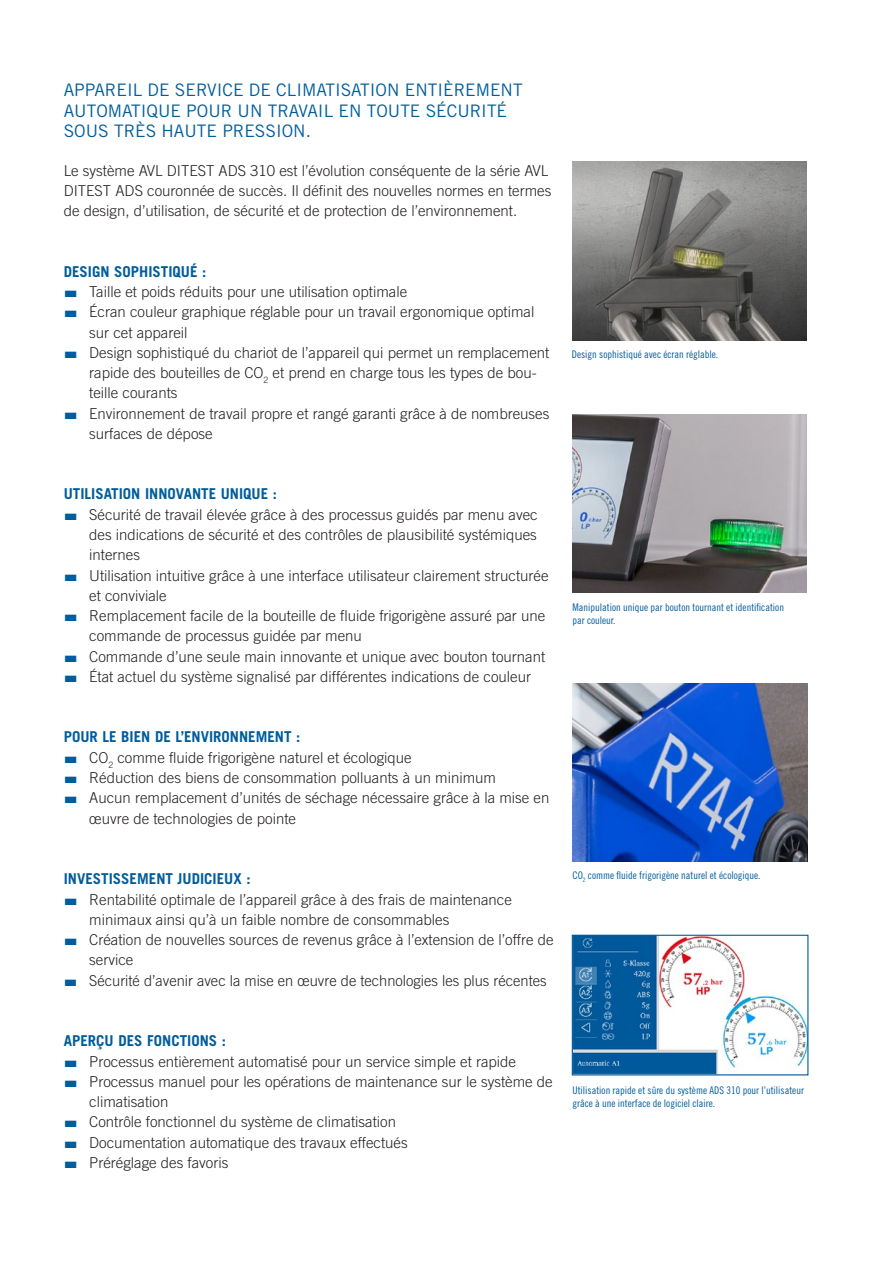
<style>
.page{position:relative;width:893px;height:1263px;background:#fff}
.page>*{position:absolute;margin:0;border:0;box-sizing:border-box;transform-origin:0 0}
.t1{font:17.25px/20.2px "Trade Gothic LT Std";color:#005d9c}
.t2{font:300 15px/20.2px "Trade Gothic LT Std";color:#231f20}
.t3{font:700 15px "Trade Gothic LT Std";color:#005d9c}
.t4{font:10.5px/12.8px "Trade Gothic LT Std Cn 18";color:#005d9c}
.s1{color:#005d9c}
</style>
<div class="page">
<img style="left:574px;top:937px;width:232px;height:136px">
<div style="left:572px;top:935px;width:236px;height:140px;border:1px solid #005d9c"></div>
<img style="left:572px;top:414px;width:234px;height:179px">
<img style="left:572px;top:161px;width:234px;height:179px">
<img style="left:572px;top:683px;width:236px;height:179px">
<p class="t1" style="left:64px;top:80px;width:460px">APPAREIL DE SERVICE DE CLIMATISATION ENTIÈREMENT<br>AUTOMATIQUE POUR UN TRAVAIL EN TOUTE SÉCURITÉ<br>SOUS TRÈS HAUTE PRESSION.</p>
<p class="t2" style="left:64px;top:160px;width:489px">Le système AVL DITEST ADS 310 est l’évolution conséquente de la série AVL<br>DITEST ADS couronnée de succès. Il définit des nouvelles normes en termes de design, d’utilisation, de sécurité et de protection de l’environnement.</p>
<p class="t3" style="left:64px;top:262px;width:144px">DESIGN SOPHISTIQUÉ :</p>
<p class="t2" style="left:64px;top:281px;width:345px"><span class="s1">▬</span> Taille et poids réduits pour une utilisation optimale</p>
<p class="t2" style="left:64px;top:302px;width:472px"><span class="s1">▬</span> Écran couleur graphique réglable pour un travail ergonomique optimal</p>
<p class="t2" style="left:89px;top:322px;width:100px">sur cet appareil</p>
<p class="t2" style="left:64px;top:342px;width:487px"><span class="s1">▬</span> Design sophistiqué du chariot de l’appareil qui permet un remplacement</p>
<p class="t2" style="left:89px;top:362px;width:449px">rapide des bouteilles de CO<sub>2</sub> et prend en charge tous les types de bou-</p>
<p class="t2" style="left:89px;top:383px;width:90px">teille courants</p>
<p class="t2" style="left:64px;top:403px;width:487px"><span class="s1">▬</span> Environnement de travail propre et rangé garanti grâce à de nombreuses</p>
<p class="t2" style="left:89px;top:423px;width:125px">surfaces de dépose</p>
<p class="t3" style="left:64px;top:485px;width:215px">UTILISATION INNOVANTE UNIQUE :</p>
<p class="t2" style="left:64px;top:504px;width:475px"><span class="s1">▬</span> Sécurité de travail élevée grâce à des processus guidés par menu avec</p>
<p class="t2" style="left:89px;top:524px;width:449px">des indications de sécurité et des contrôles de plausibilité systémiques</p>
<p class="t2" style="left:89px;top:545px;width:52px">internes</p>
<p class="t2" style="left:64px;top:565px;width:486px"><span class="s1">▬</span> Utilisation intuitive grâce à une interface utilisateur clairement structurée</p>
<p class="t2" style="left:89px;top:585px;width:79px">et conviviale</p>
<p class="t2" style="left:64px;top:605px;width:483px"><span class="s1">▬</span> Remplacement facile de la bouteille de fluide frigorigène assuré par une</p>
<p class="t2" style="left:89px;top:626px;width:274px">commande de processus guidée par menu</p>
<p class="t2" style="left:64px;top:646px;width:483px"><span class="s1">▬</span> Commande d’une seule main innovante et unique avec bouton tournant</p>
<p class="t2" style="left:64px;top:666px;width:469px"><span class="s1">▬</span> État actuel du système signalisé par différentes indications de couleur</p>
<p class="t3" style="left:64px;top:728px;width:238px">POUR LE BIEN DE L’ENVIRONNEMENT :</p>
<p class="t2" style="left:64px;top:747px;width:349px"><span class="s1">▬</span> CO<sub>2</sub> comme fluide frigorigène naturel et écologique</p>
<p class="t2" style="left:64px;top:767px;width:434px"><span class="s1">▬</span> Réduction des biens de consommation polluants à un minimum</p>
<p class="t2" style="left:64px;top:788px;width:487px"><span class="s1">▬</span> Aucun remplacement d’unités de séchage nécessaire grâce à la mise en</p>
<p class="t2" style="left:89px;top:808px;width:208px">œuvre de technologies de pointe</p>
<p class="t3" style="left:64px;top:869px;width:188px">INVESTISSEMENT JUDICIEUX :</p>
<p class="t2" style="left:64px;top:889px;width:450px"><span class="s1">▬</span> Rentabilité optimale de l’appareil grâce à des frais de maintenance</p>
<p class="t2" style="left:89px;top:909px;width:362px">minimaux ainsi qu’à un faible nombre de consommables</p>
<p class="t2" style="left:64px;top:929px;width:491px"><span class="s1">▬</span> Création de nouvelles sources de revenus grâce à l’extension de l’offre de</p>
<p class="t2" style="left:89px;top:950px;width:46px">service</p>
<p class="t2" style="left:64px;top:970px;width:484px"><span class="s1">▬</span> Sécurité d’avenir avec la mise en œuvre de technologies les plus récentes</p>
<p class="t3" style="left:64px;top:1031px;width:164px">APERÇU DES FONCTIONS :</p>
<p class="t2" style="left:64px;top:1051px;width:454px"><span class="s1">▬</span> Processus entièrement automatisé pour un service simple et rapide</p>
<p class="t2" style="left:64px;top:1071px;width:490px"><span class="s1">▬</span> Processus manuel pour les opérations de maintenance sur le système de</p>
<p class="t2" style="left:89px;top:1091px;width:81px">climatisation</p>
<p class="t2" style="left:64px;top:1112px;width:334px"><span class="s1">▬</span> Contrôle fonctionnel du système de climatisation</p>
<p class="t2" style="left:64px;top:1132px;width:345px"><span class="s1">▬</span> Documentation automatique des travaux effectués</p>
<p class="t2" style="left:64px;top:1152px;width:166px"><span class="s1">▬</span> Préréglage des favoris</p>
<p class="t4" style="left:572px;top:348px;width:148px">Design sophistiqué avec écran réglable.</p>
<p class="t4" style="left:572px;top:601px;width:213px">Manipulation unique par bouton tournant et identification par couleur.</p>
<p class="t4" style="left:572px;top:868px;width:190px">CO<sub>2</sub> comme fluide frigorigène naturel et écologique.</p>
<p class="t4" style="left:572px;top:1084px;width:233px">Utilisation rapide et sûre du système ADS 310 pour l’utilisateur grâce à une interface de logiciel claire.</p>
</div>
